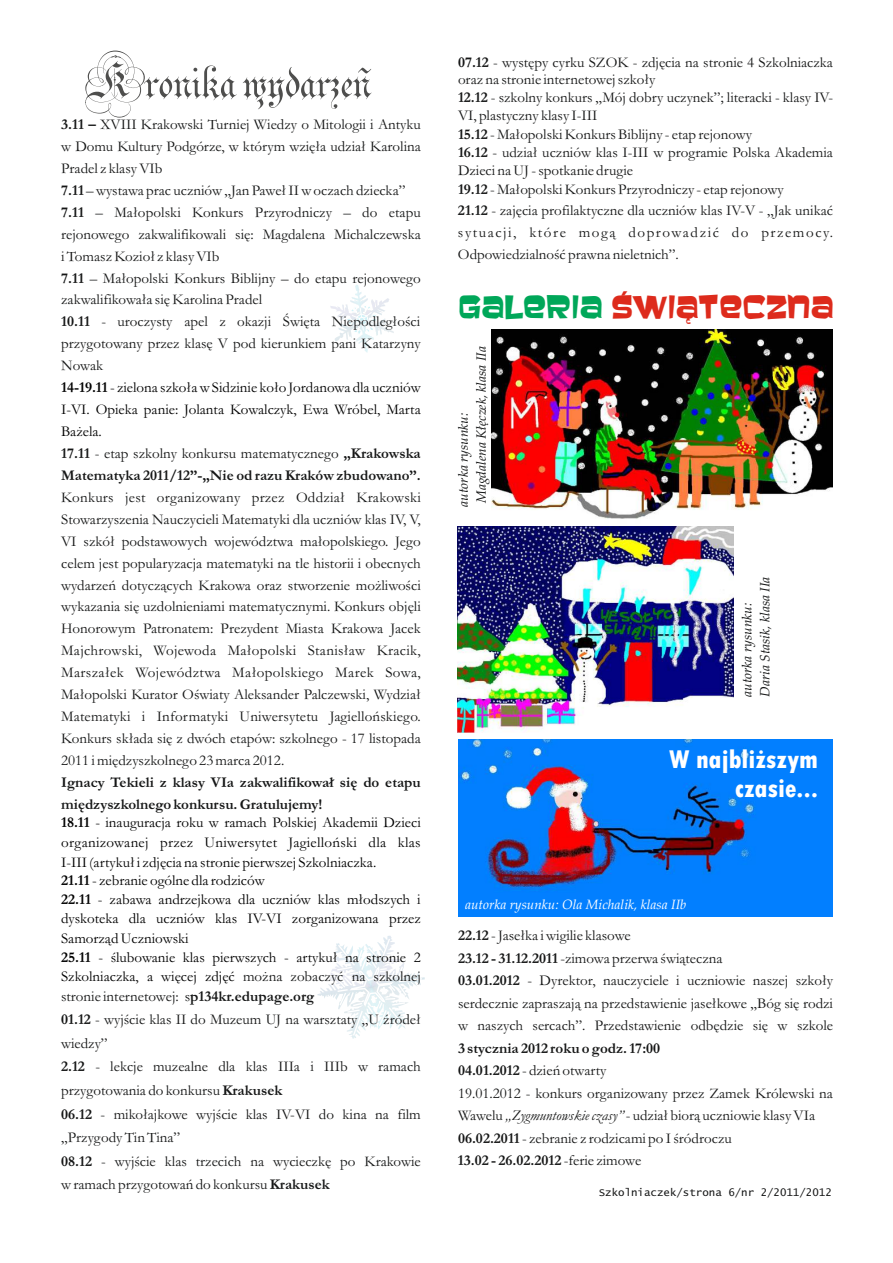
<style>
.page{position:relative;width:893px;height:1263px;background:#fff}
.page>*{position:absolute;margin:0;border:0;box-sizing:border-box;transform-origin:0 0}
.t1{font:82.65px "Parchment";color:#4e4e4d}
.t2{font:77.4px "Parchment";color:#4e4e4d}
.t3{font:28.65px "Baveuse";color:#dd2b1c}
.t4{font:800 condensed 27px/29.2px "Tw Cen";color:#fff;text-align:right}
.t5{font:15px/21.9px "Garamond";color:#151616}
.t6{font:15px/19.2px "Garamond";color:#000;text-align:justify}
.t7{font:700 15px/21.9px "Garamond";color:#151616}
.t8{font:italic 13.5px/18.1px "Palatino Linotype";color:#151616}
.t9{font:italic 13.5px "Palatino Linotype";color:#fff}
.t10{font:10.5px "Lucida Console";color:#151616}
.s1{font-weight:700}
.s2{font-weight:400}
.s3{color:#00a759}
.s4{font-style:italic}
</style>
<div class="page">
<svg style="left:330px;top:285px;width:64px;height:67px"></svg>
<svg style="left:332px;top:937px;width:93px;height:101px"></svg>
<img style="left:458px;top:739px;width:375px;height:178px">
<img style="left:492px;top:329px;width:340px;height:246px">
<img style="left:458px;top:526px;width:275px;height:207px">
<h2 class="t2" style="left:85px;top:25px;width:287px">Kronika wydarzeñ</h2>
<h1 class="t1" style="left:257px;top:25px;width:9px">,</h1>
<p class="t5" style="left:61px;top:115px;width:361px"><span class="s1">3.11 –</span> XVIII Krakowski Turniej Wiedzy o Mitologii i Antyku w Domu Kultury Podgórze, w którym wzięła udział Karolina Pradel z klasy VIb<br><span class="s1">7.11</span> – wystawa prac uczniów „Jan Paweł II w oczach dziecka” <span class="s1">7.11</span> – Małopolski Konkurs Przyrodniczy – do etapu rejonowego zakwalifikowali się: Magdalena Michalczewska i Tomasz Kozioł z klasy VIb<br><span class="s1">7.11</span> – Małopolski Konkurs Biblijny – do etapu rejonowego zakwalifikowała się Karolina Pradel<br><span class="s1">10.11</span> - uroczysty apel z okazji Święta Niepodległości przygotowany przez klasę V pod kierunkiem pani Katarzyny Nowak</p>
<p class="t6" style="left:61px;top:378px;width:361px;line-height:21.9px"><span class="s1">14-19.11</span> - zielona szkoła w Sidzinie koło Jordanowa dla uczniów I-VI. Opieka panie: Jolanta Kowalczyk, Ewa Wróbel, Marta Bażela.</p>
<p class="t7" style="left:61px;top:444px;width:361px">17.11 <span class="s2">- etap szkolny konkursu matematycznego</span> „Krakowska<br>Matematyka 2011/12”-„Nie od razu Kraków zbudowano”.</p>
<p class="t5" style="left:61px;top:488px;width:361px;text-align:justify">Konkurs jest organizowany przez Oddział Krakowski Stowarzyszenia Nauczycieli Matematyki dla uczniów klas IV, V, VI szkół podstawowych województwa małopolskiego. Jego celem jest popularyzacja matematyki na tle historii i obecnych wydarzeń dotyczących Krakowa oraz stworzenie możliwości wykazania się uzdolnieniami matematycznymi. Konkurs objęli Honorowym Patronatem: Prezydent Miasta Krakowa Jacek Majchrowski, Wojewoda Małopolski Stanisław Kracik, Marszałek Województwa Małopolskiego Marek Sowa, Małopolski Kurator Oświaty Aleksander Palczewski, Wydział Matematyki i Informatyki Uniwersytetu Jagiellońskiego.<br>Konkurs składa się z dwóch etapów: szkolnego - 17 listopada 2011 i międzyszkolnego 23 marca 2012.</p>
<p class="t7" style="left:61px;top:773px;width:361px">Ignacy Tekieli z klasy VIa zakwalifikował się do etapu międzyszkolnego konkursu. Gratulujemy!</p>
<p class="t6" style="left:61px;top:815px;width:361px;text-align:left"><span class="s1">18.11</span> - inauguracja roku w ramach Polskiej Akademii Dzieci organizowanej przez Uniwersytet Jagielloński dla klas I-III (artykuł i zdjęcia na stronie pierwszej Szkolniaczka.<br><span class="s1">21.11</span>- zebranie ogólne dla rodziców<br><span class="s1">22.11</span> - zabawa andrzejkowa dla uczniów klas młodszych i dyskoteka dla uczniów klas IV-VI zorganizowana przez Samorząd Uczniowski<br><span class="s1">25.11</span> - ślubowanie klas pierwszych - artykuł na stronie 2<br>Szkolniaczka, a więcej zdjęć</p>
<p class="t5" style="left:61px;top:968px;width:361px;line-height:19.5px;text-indent:182px">można zobaczyć na szkolnej stronie internetowej: s<span class="s1">p134kr.edupage.org</span></p>
<p class="t5" style="left:61px;top:1010px;width:361px;line-height:23.5px"><span class="s1">01.12</span> - wyjście klas II do Muzeum UJ na warsztaty „U źródeł wiedzy”<br><span class="s1">2.12</span> - lekcje muzealne dla klas IIIa i IIIb w ramach przygotowania do konkursu <span class="s1">Krakusek<br>06.12</span> - mikołajkowe wyjście klas IV-VI do kina na film „Przygody Tin Tina”<br><span class="s1">08.12</span> - wyjście klas trzecich na wycieczkę po Krakowie w ramach przygotowań do konkursu <span class="s1">Krakusek</span></p>
<p class="t5" style="left:458px;top:56px;width:377px;line-height:16.6px"><span class="s1">07.12</span> - występy cyrku SZOK - zdjęcia na stronie 4 Szkolniaczka oraz na stronie internetowej szkoły</p>
<p class="t5" style="left:458px;top:90px;width:377px;line-height:18.3px"><span class="s1">12.12</span> - szkolny konkurs „Mój dobry uczynek”; literacki - klasy IV-VI, plastyczny klasy I-III<br><span class="s1">15.12</span> - Małopolski Konkurs Biblijny - etap rejonowy<br><span class="s1">16.12</span> - udział uczniów klas I-III w programie Polska Akademia Dzieci na UJ - spotkanie drugie<br><span class="s1">19.12</span> - Małopolski Konkurs Przyrodniczy - etap rejonowy</p>
<p class="t5" style="left:458px;top:201px;width:377px;text-align:justify"><span class="s1">21.12</span> - zajęcia profilaktyczne dla uczniów klas IV-V - „Jak unikać sytuacji, które mogą doprowadzić do przemocy.<br>Odpowiedzialność prawna nieletnich”.</p>
<h3 class="t3" style="left:458px;top:295px;width:377px"><span class="s3">GALERIA</span> ŚWIĄTECZNA</h3>
<p class="t8" style="left:456px;top:506px;width:162px;rotate:-90deg">autorka rysunku:<br>Magdalena Kłęczek, klasa IIa</p>
<p class="t8" style="left:739px;top:697px;width:121px;rotate:-90deg">autorka rysunku:<br>Daria Stasik, klasa IIa</p>
<h3 class="t4" style="left:669px;top:746px;width:151px">W najbliższym czasie...</h3>
<p class="t9" style="left:465px;top:899px;width:223px">autorka rysunku: Ola Michalik, klasa IIb</p>
<p class="t5" style="left:458px;top:926px;width:377px;line-height:22.5px"><span class="s1">22.12</span> - Jasełka i wigilie klasowe<br><span class="s1">23.12 - 31.12.2011</span>-zimowa przerwa świąteczna<br><span class="s1">03.01.2012</span> - Dyrektor, nauczyciele i uczniowie naszej szkoły serdecznie zapraszają na przedstawienie jasełkowe „Bóg się rodzi w naszych sercach”. Przedstawienie odbędzie się w szkole</p>
<p class="t5" style="left:458px;top:1039px;width:377px;line-height:22.5px"><span class="s1">3 stycznia 2012 roku o godz. 17:00<br>04.01.2012</span> - dzień otwarty<br>19.01.2012 - konkurs organizowany przez Zamek Królewski na Wawelu <span class="s4">„Zygmuntowskie czasy”</span> - udział biorą uczniowie klasy VIa <span class="s1">06.02.2011</span>- zebranie z rodzicami po I śródroczu<br><span class="s1">13.02 - 26.02.2012</span> -ferie zimowe</p>
<p class="t10" style="left:599px;top:1188px;width:235px">Szkolniaczek/strona 6/nr 2/2011/2012</p>
</div>
